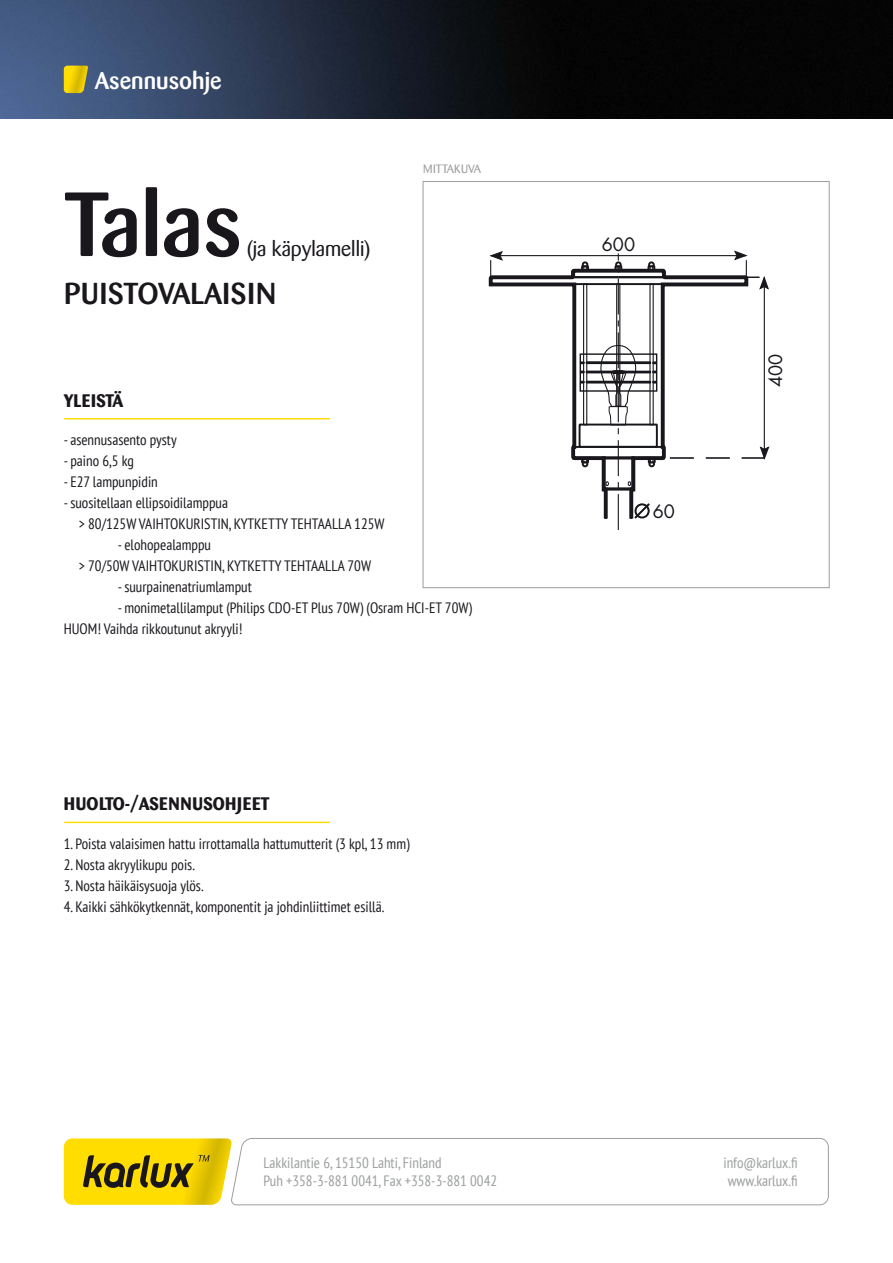
<style>
.page{position:relative;width:893px;height:1263px;background:#fff}
.page>*{position:absolute;margin:0;border:0;box-sizing:border-box;transform-origin:0 0}
.t1{font:500 90px "Barmeno BQ";color:#1a171c}
.t2{font:500 30px "Barmeno BQ";color:#1a171c}
.t3{font:500 24px "Barmeno BQ";color:#fff}
.t4{font:21px "Barmeno BQ";color:#1a171c}
.t5{font:700 18px "Barmeno BQ";letter-spacing:.02em;color:#1a171c}
.t6{font:18px "Futura Std";color:#1a171c}
.t7{font:condensed 15px/21px "PT Sans";color:#1a171c}
.t8{font:condensed 15px/18px "PT Sans";color:#9c9e9f}
.t9{font:12px "Barmeno BQ";letter-spacing:.01em;color:#9c9e9f}
</style>
<div class="page">
<img style="left:0;top:0;width:893px;height:118px">
<svg style="left:64px;top:1138px;width:765px;height:67px"></svg>
<svg style="left:64px;top:66px;width:24px;height:27px"></svg>
<hr style="left:64px;top:822px;width:266px;height:1px;background:#fd0">
<hr style="left:64px;top:418px;width:266px;height:1px;background:#fd0">
<svg style="left:488px;top:250px;width:282px;height:280px"></svg>
<h3 class="t3" style="left:95px;top:67px;width:128px">Asennusohje</h3>
<h1 class="t1" style="left:64px;top:172px;width:180px">Talas</h1>
<h3 class="t4" style="left:247px;top:237px;width:124px">(ja käpylamelli)</h3>
<h2 class="t2" style="left:64px;top:276px;width:214px">PUISTOVALAISIN</h2>
<p class="t5" style="left:64px;top:390px;width:61px">YLEISTÄ</p>
<p class="t9" style="left:423px;top:162px;width:60px">MITTAKUVA</p>
<p class="t7" style="left:64px;top:429px;width:114px">- asennusasento pysty</p>
<p class="t7" style="left:64px;top:450px;width:72px">- paino 6,5 kg</p>
<p class="t7" style="left:64px;top:471px;width:96px">- E27 lampunpidin</p>
<p class="t7" style="left:79px;top:492px;width:307px;text-indent:-15px">- suositellaan ellipsoidilamppua<br>&gt; 80/125W VAIHTOKURISTIN, KYTKETTY TEHTAALLA 125W</p>
<p class="t7" style="left:79px;top:534px;width:294px;text-indent:39px">- elohopealamppu<br>&gt; 70/50W VAIHTOKURISTIN, KYTKETTY TEHTAALLA 70W</p>
<p class="t7" style="left:118px;top:576px;width:136px">- suurpainenatriumlamput</p>
<p class="t7" style="left:64px;top:597px;width:410px;text-indent:54px">- monimetallilamput (Philips CDO-ET Plus 70W) (Osram HCI-ET 70W)<br>HUOM! Vaihda rikkoutunut akryyli!</p>
<p class="t5" style="left:64px;top:793px;width:207px">HUOLTO-/ASENNUSOHJEET</p>
<p class="t7" style="left:64px;top:833px;width:347px">1. Poista valaisimen hattu irrottamalla hattumutterit (3 kpl, 13 mm)</p>
<p class="t7" style="left:64px;top:854px;width:133px">2. Nosta akryylikupu pois.</p>
<p class="t7" style="left:64px;top:875px;width:141px">3. Nosta häikäisysuoja ylös.</p>
<p class="t7" style="left:64px;top:896px;width:322px">4. Kaikki sähkökytkennät, komponentit ja johdinliittimet esillä.</p>
<p class="t6" style="left:602px;top:233px;width:35px">600</p>
<p class="t6" style="left:653px;top:499px;width:24px">60</p>
<p class="t6" style="left:764px;top:387px;width:35px;rotate:-90deg">400</p>
<p class="t8" style="left:264px;top:1153px;width:235px">Lakkilantie 6, 15150 Lahti, Finland<br>Puh +358-3-881 0041, Fax +358-3-881 0042</p>
<p class="t8" style="left:723px;top:1153px;width:76px">info@karlux.fi www.karlux.fi</p>
</div>
